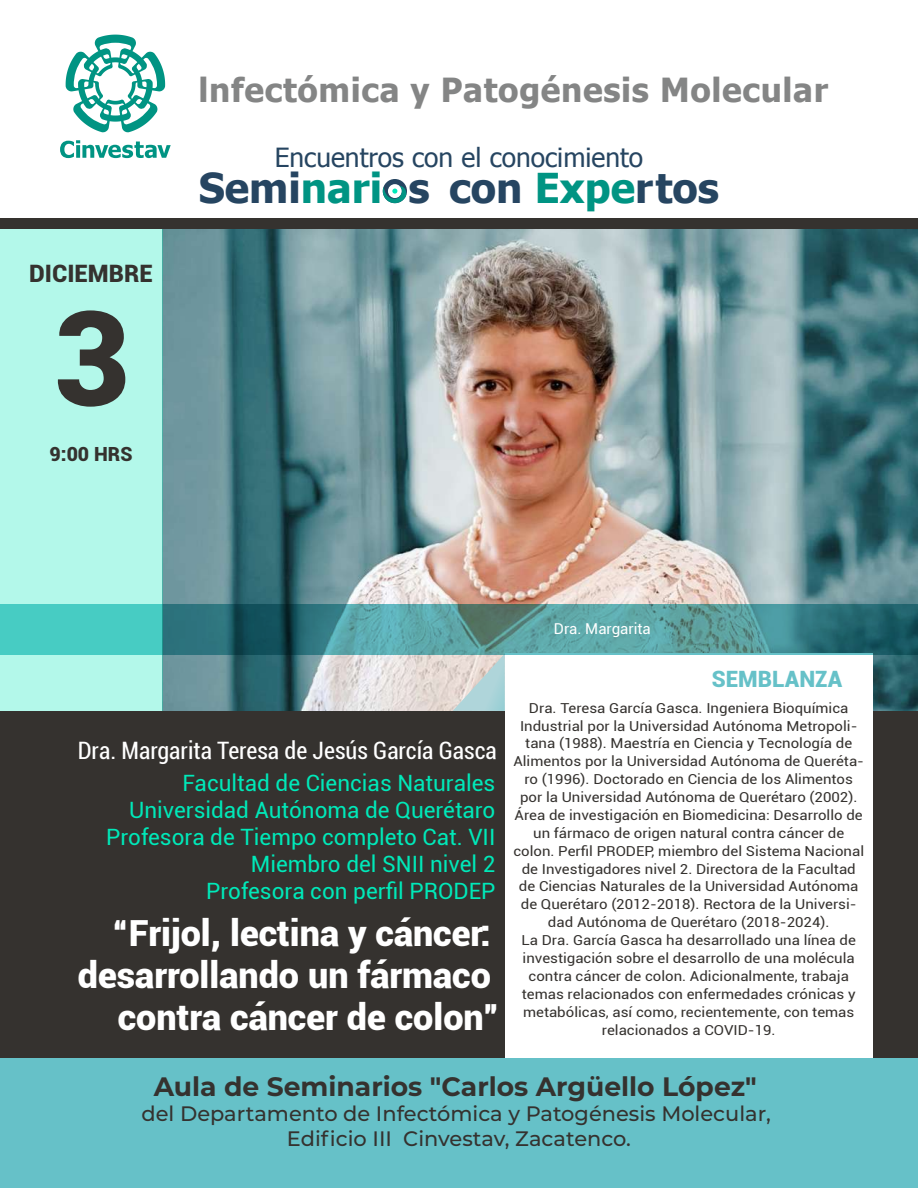
<style>
.page{position:relative;width:918px;height:1188px;background:#fff}
.page>*{position:absolute;margin:0;border:0;box-sizing:border-box;transform-origin:0 0}
.t1{font:900 131.55px "Roboto";color:#35322f}
.t2{font:700 41.1px "Tahoma";color:#264561}
.t3{font:900 36px/42px "Roboto";color:#fff;text-align:right}
.t4{font:700 33.15px "Tahoma";letter-spacing:.02em;color:#848585}
.t5{font:700 26.55px "Montserrat";color:#35322f}
.t6{font:26.4px "Tahoma";color:#264561}
.t7{font:condensed 24px "Roboto";color:#fff}
.t8{font:900 24px "Roboto";color:#35322f}
.t9{font:22.5px/27px "Roboto";color:#00e9b9;text-align:right}
.t10{font:900 22.5px "Roboto";color:#66c1c8}
.t11{font:500 20.85px/25px "Montserrat";color:#35322f;text-align:center}
.t12{font:900 19.5px "Roboto";color:#35322f}
.t13{font:15px "Roboto";color:#fff}
.t14{font:13.8px/17.9px "Roboto";color:#35322f;text-align:center;scale:1.09 1}
.s1{color:#009483}
</style>
<div class="page">
<img style="left:162px;top:229px;width:756px;height:482px">
<div style="left:0;top:711px;width:918px;height:369px;background:#35322f"></div>
<div style="left:0;top:1058px;width:918px;height:130px;background:#66c1c8"></div>
<div style="left:505px;top:654px;width:367px;height:404px;background:#fff"></div>
<svg style="left:453px;top:654px;width:52px;height:57px;background:#c6d5d4"></svg>
<svg style="left:162px;top:604px;width:756px;height:50px;background:#44898d"></svg>
<svg style="left:0;top:229px;width:162px;height:482px;background:#a7f3e5"></svg>
<div style="left:0;top:219px;width:918px;height:10px;background:#35322f"></div>
<svg style="left:383px;top:179px;width:24px;height:24px"></svg>
<svg style="left:60px;top:140px;width:111px;height:18px"></svg>
<svg style="left:66px;top:35px;width:99px;height:98px"></svg>
<h3 class="t4" style="left:199px;top:66px;width:631px">lnfectómica y Patogénesis Molecular</h3>
<h3 class="t8" style="left:29px;top:256px;width:125px">DICIEMBRE</h3>
<h1 class="t1" style="left:53px;top:265px;width:78px">3</h1>
<h3 class="t12" style="left:50px;top:440px;width:84px">9:00 HRS</h3>
<h3 class="t6" style="left:275px;top:140px;width:370px">Encuentros con el conocimiento</h3>
<h2 class="t2" style="left:199px;top:159px;width:522px">Semi<span class="s1">nari</span> s con <span class="s1">Expe</span>rtos</h2>
<p class="t13" style="left:554px;top:618px;width:98px">Dra. Margarita</p>
<h3 class="t10" style="left:712px;top:663px;width:132px">SEMBLANZA</h3>
<h3 class="t7" style="left:78px;top:734px;width:421px">Dra. Margarita Teresa de Jesús García Gasca</h3>
<h3 class="t9" style="left:106px;top:768px;width:391px">Facultad de Ciencias Naturales<br>Universidad Autónoma de Querétaro<br>Profesora de Tiempo completo Cat. VII<br>Miembro del SNII nivel 2<br>Profesora con perfil PRODEP</h3>
<h3 class="t3" style="left:78px;top:911px;width:424px">“Frijol, lectina y cáncer: desarrollando un fármaco contra cáncer de colon”</h3>
<p class="t14" style="left:513px;top:698px;width:323px">Dra. Teresa García Gasca. Ingeniera Bioquímica Industrial por la Universidad Autónoma Metropoli&shy;tana (1988). Maestría en Ciencia y Tecnología de Alimentos por la Universidad Autónoma de Queréta&shy;ro (1996). Doctorado en Ciencia de los Alimentos por la Universidad Autónoma de Querétaro (2002).<br>Área de investigación en Biomedicina: Desarrollo de un fármaco de origen natural contra cáncer de colon. Perfil PRODEP, miembro del Sistema Nacional de Investigadores nivel 2. Directora de la Facultad de Ciencias Naturales de la Universidad Autónoma de Querétaro (2012-2018). Rectora de la Universi&shy;dad Autónoma de Querétaro (2018-2024).<br>La Dra. García Gasca ha desarrollado una línea de investigación sobre el desarrollo de una molécula contra cáncer de colon. Adicionalmente, trabaja temas relacionados con enfermedades crónicas y metabólicas, así como, recientemente, con temas relacionados a COVID-19.</p>
<h3 class="t5" style="left:154px;top:1068px;width:605px">Aula de Seminarios "Carlos Argüello López"</h3>
<h3 class="t11" style="left:142px;top:1101px;width:631px">del Departamento de Infectómica y Patogénesis Molecular,<br>Edificio III Cinvestav, Zacatenco.</h3>
</div>
